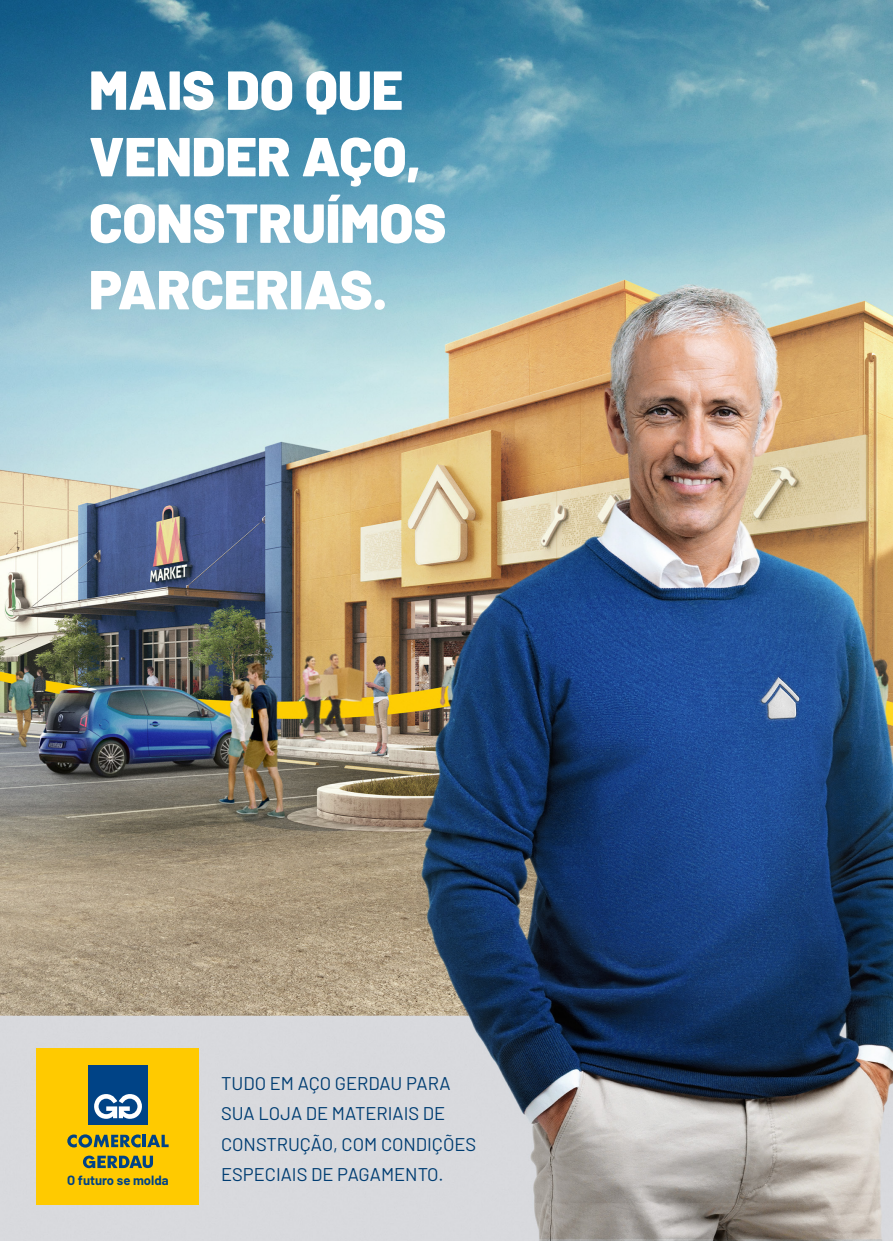
<style>
.page{position:relative;width:893px;height:1241px;background:#fff}
.page>*{position:absolute;margin:0;border:0;box-sizing:border-box;transform-origin:0 0}
.t1{font:900 54.77px/66.5px "Barlow";color:#fff}
.t2{font:18.38px/30.1px "Barlow";color:#003d72}
.t3{font:700 12.95px "Barlow";color:#004386}
</style>
<div class="page">
<img style="left:0;top:0;width:893px;height:1240px">
<div style="left:37px;top:1048px;width:162px;height:156px;background:#ffca00"></div>
<div style="left:88px;top:1064px;width:60px;height:60px;background:#004386"></div>
<svg style="left:94px;top:1094px;width:48px;height:24px"></svg>
<svg style="left:83px;top:1155px;width:70px;height:13px"></svg>
<svg style="left:67px;top:1134px;width:102px;height:13px"></svg>
<h1 class="t1" style="left:89px;top:53px;width:359px">MAIS DO QUE<br>VENDER AÇO,<br>CONSTRUÍMOS<br>PARCERIAS.</h1>
<p class="t3" style="left:67px;top:1170px;width:103px">O futuro se molda</p>
<p class="t2" style="left:221px;top:1067px;width:257px">TUDO EM AÇO GERDAU PARA<br>SUA LOJA DE MATERIAIS DE<br>CONSTRUÇÃO, COM CONDIÇÕES<br>ESPECIAIS DE PAGAMENTO.</p>
</div>
